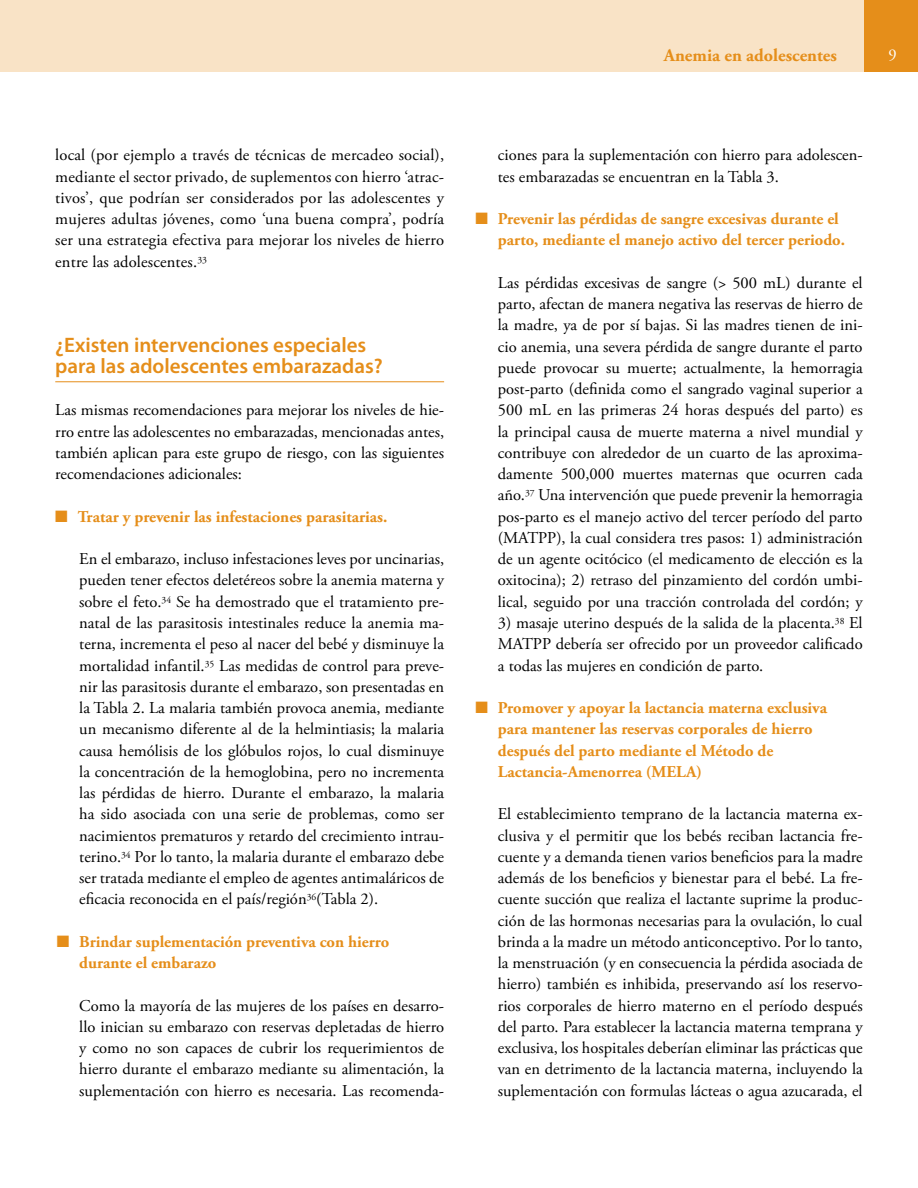
<style>
.page{position:relative;width:918px;height:1188px;background:#fff}
.page>*{position:absolute;margin:0;border:0;box-sizing:border-box;transform-origin:0 0}
.t1{font:600 21px/21.3px "Myriad Pro";color:#e58e1a}
.t2{font:700 18px "Adobe Garamond Pro";color:#e58e1a}
.t3{font:16.5px/21.3px "Adobe Garamond Pro";color:#000;text-align:justify}
.t4{font:700 16.5px/21.3px "Adobe Garamond Pro";color:#e58e1a}
.t5{font:16.5px "Adobe Garamond Pro";color:#fff}
</style>
<div class="page">
<div style="left:0;top:0;width:918px;height:71px;background:#e58e1a"></div>
<div style="left:0;top:0;width:864px;height:71px;background:#f9e3c6"></div>
<hr style="left:55px;top:381px;width:389px;height:1px;background:#e58e1a">
<p class="t2" style="left:664px;top:45px;width:175px">Anemia en adolescentes</p>
<p class="t5" style="left:888px;top:45px;width:10px">9</p>
<p class="t3" style="left:55px;top:145px;width:390px">local (por ejemplo a través de técnicas de mercadeo social), mediante el sector privado, de suplementos con hierro ‘atrac&shy;tivos’, que podrían ser considerados por las adolescentes y mujeres adultas jóvenes, como ‘una buena compra’, podría ser una estrategia efectiva para mejorar los niveles de hierro entre las adolescentes.<sup>33</sup></p>
<p class="t1" style="left:55px;top:333px;width:329px">¿Existen intervenciones especiales para las adolescentes embarazadas?</p>
<p class="t3" style="left:55px;top:400px;width:390px">Las mismas recomendaciones para mejorar los niveles de hie&shy;rro entre las adolescentes no embarazadas, mencionadas antes, también aplican para este grupo de riesgo, con las siguientes recomendaciones adicionales:</p>
<p class="t4" style="left:55px;top:506px;width:334px">■ Tratar y prevenir las infestaciones parasitarias.</p>
<p class="t3" style="left:79px;top:549px;width:366px">En el embarazo, incluso infestaciones leves por uncinarias, pueden tener efectos deletéreos sobre la anemia materna y sobre el feto.<sup>34</sup> Se ha demostrado que el tratamiento pre&shy;natal de las parasitosis intestinales reduce la anemia ma&shy;terna, incrementa el peso al nacer del bebé y disminuye la mortalidad infantil.<sup>35</sup> Las medidas de control para preve&shy;nir las parasitosis durante el embarazo, son presentadas en la Tabla 2. La malaria también provoca anemia, mediante un mecanismo diferente al de la helmintiasis; la malaria causa hemólisis de los glóbulos rojos, lo cual disminuye la concentración de la hemoglobina, pero no incrementa las pérdidas de hierro. Durante el embarazo, la malaria ha sido asociada con una serie de problemas, como ser nacimientos prematuros y retardo del crecimiento intrau&shy;terino.<sup>34</sup> Por lo tanto, la malaria durante el embarazo debe ser tratada mediante el empleo de agentes antimaláricos de eficacia reconocida en el país/región<sup>36</sup>(Tabla 2).</p>
<p class="t4" style="left:79px;top:931px;width:312px;text-indent:-23px">■ Brindar suplementación preventiva con hierro durante el embarazo</p>
<p class="t3" style="left:79px;top:995px;width:366px">Como la mayoría de las mujeres de los países en desarro&shy;llo inician su embarazo con reservas depletadas de hierro y como no son capaces de cubrir los requerimientos de hierro durante el embarazo mediante su alimentación, la suplementación con hierro es necesaria. Las recomenda-</p>
<p class="t3" style="left:498px;top:145px;width:366px">ciones para la suplementación con hierro para adolescen&shy;tes embarazadas se encuentran en la Tabla 3.</p>
<p class="t4" style="left:498px;top:208px;width:349px;text-indent:-23px">■ Prevenir las pérdidas de sangre excesivas durante el parto, mediante el manejo activo del tercer periodo.</p>
<p class="t3" style="left:498px;top:273px;width:366px">Las pérdidas excesivas de sangre (&gt; 500 mL) durante el parto, afectan de manera negativa las reservas de hierro de la madre, ya de por sí bajas. Si las madres tienen de ini&shy;cio anemia, una severa pérdida de sangre durante el parto puede provocar su muerte; actualmente, la hemorragia post-parto (definida como el sangrado vaginal superior a 500 mL en las primeras 24 horas después del parto) es la principal causa de muerte materna a nivel mundial y contribuye con alrededor de un cuarto de las aproxima&shy;damente 500,000 muertes maternas que ocurren cada año.<sup>37</sup> Una intervención que puede prevenir la hemorragia pos-parto es el manejo activo del tercer período del parto (MATPP), la cual considera tres pasos: 1) administración de un agente ocitócico (el medicamento de elección es la oxitocina); 2) retraso del pinzamiento del cordón umbi&shy;lical, seguido por una tracción controlada del cordón; y</p>
<p class="t3" style="left:498px;top:613px;width:366px">3) masaje uterino después de la salida de la placenta.<sup>38</sup> El MATPP debería ser ofrecido por un proveedor calificado a todas las mujeres en condición de parto.</p>
<p class="t4" style="left:498px;top:697px;width:331px;text-indent:-23px">■ Promover y apoyar la lactancia materna exclusiva para mantener las reservas corporales de hierro después del parto mediante el Método de Lactancia-Amenorrea (MELA)</p>
<p class="t3" style="left:498px;top:804px;width:366px">El establecimiento temprano de la lactancia materna ex&shy;clusiva y el permitir que los bebés reciban lactancia fre&shy;cuente y a demanda tienen varios beneficios para la madre además de los beneficios y bienestar para el bebé. La fre&shy;cuente succión que realiza el lactante suprime la produc&shy;ción de las hormonas necesarias para la ovulación, lo cual brinda a la madre un método anticonceptivo. Por lo tanto, la menstruación (y en consecuencia la pérdida asociada de hierro) también es inhibida, preservando así los reservo&shy;rios corporales de hierro materno en el período después del parto. Para establecer la lactancia materna temprana y exclusiva, los hospitales deberían eliminar las prácticas que van en detrimento de la lactancia materna, incluyendo la suplementación con formulas lácteas o agua azucarada, el</p>
</div>
